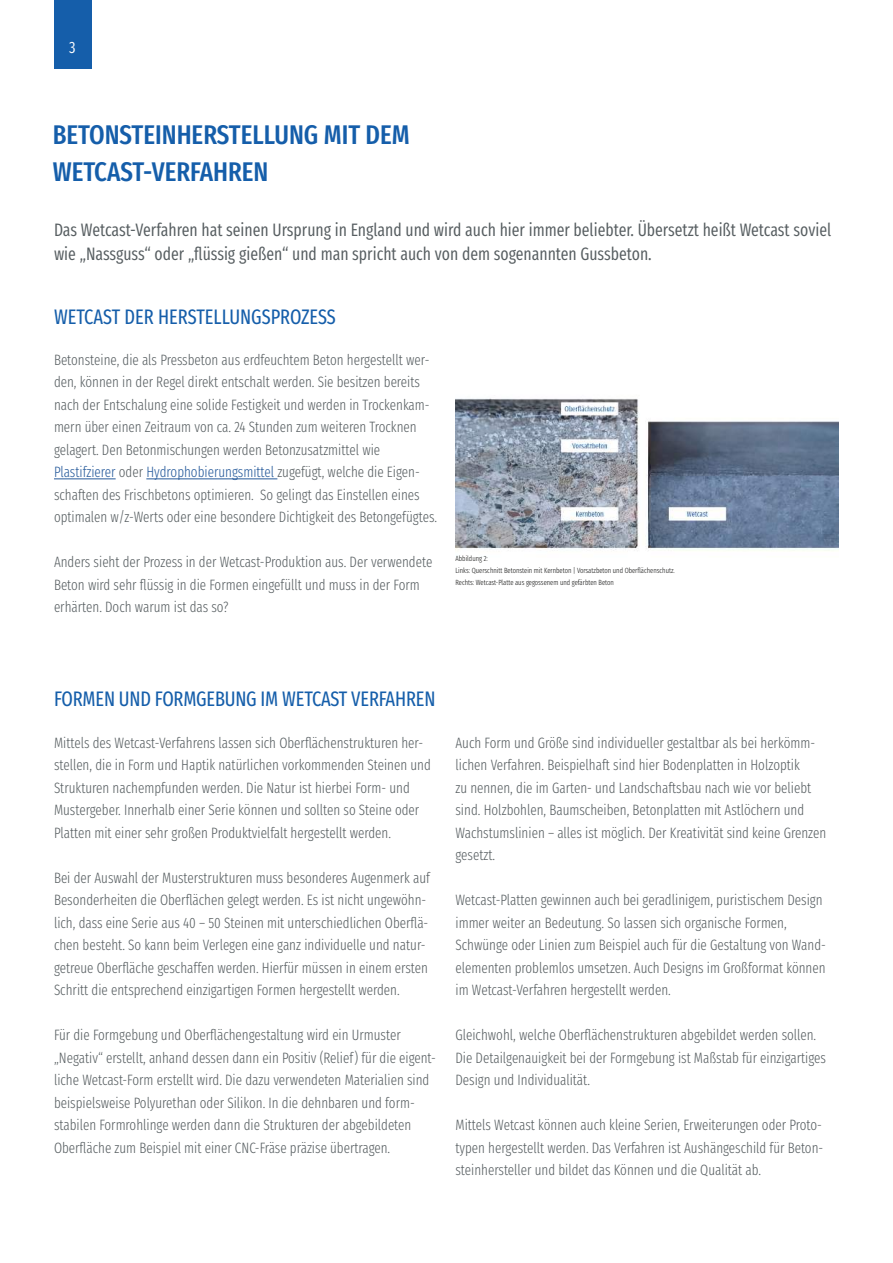
<style>
.page{position:relative;width:893px;height:1263px;background:#fff}
.page>*{position:absolute;margin:0;border:0;box-sizing:border-box;transform-origin:0 0}
.t1{font:500 27px/37.5px "Fira Sans Compressed";color:#155eaa}
.t2{font:21px "Fira Sans Compressed";letter-spacing:-.01em;color:#155eaa;scale:.95 1}
.t3{font:18px/24px "Fira Sans Compressed";color:#575e61;scale:.95 1}
.t4{font:16.5px "Fira Sans Compressed";color:#fff;scale:.95 1}
.t5{font:300 15px/22.5px "Fira Sans Compressed";color:#575e61;scale:.95 1}
.t6{font:300 7.5px/12px "Fira Sans Compressed";color:#10100f;scale:.95 1}
.s1{color:#265a9b}
</style>
<div class="page">
<div style="left:54px;top:0;width:37px;height:68px;background:#155eaa"></div>
<hr style="left:54px;top:478px;width:62px;height:1px;background:#265a9b">
<hr style="left:146px;top:478px;width:131px;height:1px;background:#265a9b">
<img style="left:455px;top:398px;width:384px;height:153px">
<p class="t4" style="left:69px;top:35px;width:8px">3</p>
<h1 class="t1" style="left:53px;top:116px;width:359px">BETONSTEINHERSTELLUNG MIT DEM<br>WETCAST-VERFAHREN</h1>
<p class="t3" style="left:54px;top:218px;width:820px">Das Wetcast-Verfahren hat seinen Ursprung in England und wird auch hier immer beliebter. Übersetzt heißt Wetcast soviel wie „Nassguss“ oder „flüssig gießen“ und man spricht auch von dem sogenannten Gussbeton.</p>
<h2 class="t2" style="left:54px;top:302px;width:298px">WETCAST DER HERSTELLUNGSPROZESS</h2>
<p class="t5" style="left:54px;top:348px;width:405px">Betonsteine, die als Pressbeton aus erdfeuchtem Beton hergestellt wer&shy;den, können in der Regel direkt entschalt werden. Sie besitzen bereits nach der Entschalung eine solide Festigkeit und werden in Trockenkam&shy;mern über einen Zeitraum von ca. 24 Stunden zum weiteren Trocknen gelagert. Den Betonmischungen werden Betonzusatzmittel wie <span class="s1">Plastifzierer</span> oder <span class="s1">Hydrophobierungsmittel</span> zugefügt, welche die Eigen&shy;schaften des Frischbetons optimieren. So gelingt das Einstellen eines optimalen w/z-Werts oder eine besondere Dichtigkeit des Betongefügtes.</p>
<p class="t5" style="left:54px;top:551px;width:400px">Anders sieht der Prozess in der Wetcast-Produktion aus. Der verwendete<br>Beton wird sehr flüssig in die Formen eingefüllt und muss in der Form erhärten. Doch warum ist das so?</p>
<p class="t6" style="left:455px;top:552px;width:232px">Abbildung 2:<br>Links: Querschnitt Betonstein mit Kernbeton | Vorsatzbeton und Oberflächenschutz.<br>Rechts: Wetcast-Platte aus gegossenem und gefärbten Beton</p>
<h2 class="t2" style="left:54px;top:684px;width:403px">FORMEN UND FORMGEBUNG IM WETCAST VERFAHREN</h2>
<p class="t5" style="left:54px;top:731px;width:398px">Mittels des Wetcast-Verfahrens lassen sich Oberflächenstrukturen her&shy;stellen, die in Form und Haptik natürlichen vorkommenden Steinen und Strukturen nachempfunden werden. Die Natur ist hierbei Form- und Mustergeber. Innerhalb einer Serie können und sollten so Steine oder Platten mit einer sehr großen Produktvielfalt hergestellt werden.</p>
<p class="t5" style="left:54px;top:866px;width:397px">Bei der Auswahl der Musterstrukturen muss besonderes Augenmerk auf Besonderheiten die Oberflächen gelegt werden. Es ist nicht ungewöhn&shy;lich, dass eine Serie aus 40 – 50 Steinen mit unterschiedlichen Oberflä&shy;chen besteht. So kann beim Verlegen eine ganz individuelle und natur&shy;getreue Oberfläche geschaffen werden. Hierfür müssen in einem ersten Schritt die entsprechend einzigartigen Formen hergestellt werden.</p>
<p class="t5" style="left:54px;top:1023px;width:403px">Für die Formgebung und Oberflächengestaltung wird ein Urmuster „Negativ“ erstellt, anhand dessen dann ein Positiv (Relief) für die eigent&shy;liche Wetcast-Form erstellt wird. Die dazu verwendeten Materialien sind beispielsweise Polyurethan oder Silikon. In die dehnbaren und form&shy;stabilen Formrohlinge werden dann die Strukturen der abgebildeten Oberfläche zum Beispiel mit einer CNC-Fräse präzise übertragen.</p>
<p class="t5" style="left:455px;top:731px;width:392px">Auch Form und Größe sind individueller gestaltbar als bei herkömm&shy;lichen Verfahren. Beispielhaft sind hier Bodenplatten in Holzoptik<br>zu nennen, die im Garten- und Landschaftsbau nach wie vor beliebt sind. Holzbohlen, Baumscheiben, Betonplatten mit Astlöchern und Wachstumslinien – alles ist möglich. Der Kreativität sind keine Grenzen gesetzt.</p>
<p class="t5" style="left:455px;top:888px;width:391px">Wetcast-Platten gewinnen auch bei geradlinigem, puristischem Design immer weiter an Bedeutung. So lassen sich organische Formen, Schwünge oder Linien zum Beispiel auch für die Gestaltung von Wand&shy;elementen problemlos umsetzen. Auch Designs im Großformat können im Wetcast-Verfahren hergestellt werden.</p>
<p class="t5" style="left:455px;top:1023px;width:392px">Gleichwohl, welche Oberflächenstrukturen abgebildet werden sollen.<br>Die Detailgenauigkeit bei der Formgebung ist Maßstab für einzigartiges<br>Design und Individualität.</p>
<p class="t5" style="left:455px;top:1113px;width:389px;text-align:justify">Mittels Wetcast können auch kleine Serien, Erweiterungen oder Proto&shy;typen hergestellt werden. Das Verfahren ist Aushängeschild für Beton&shy;steinhersteller und bildet das Können und die Qualität ab.</p>
</div>
